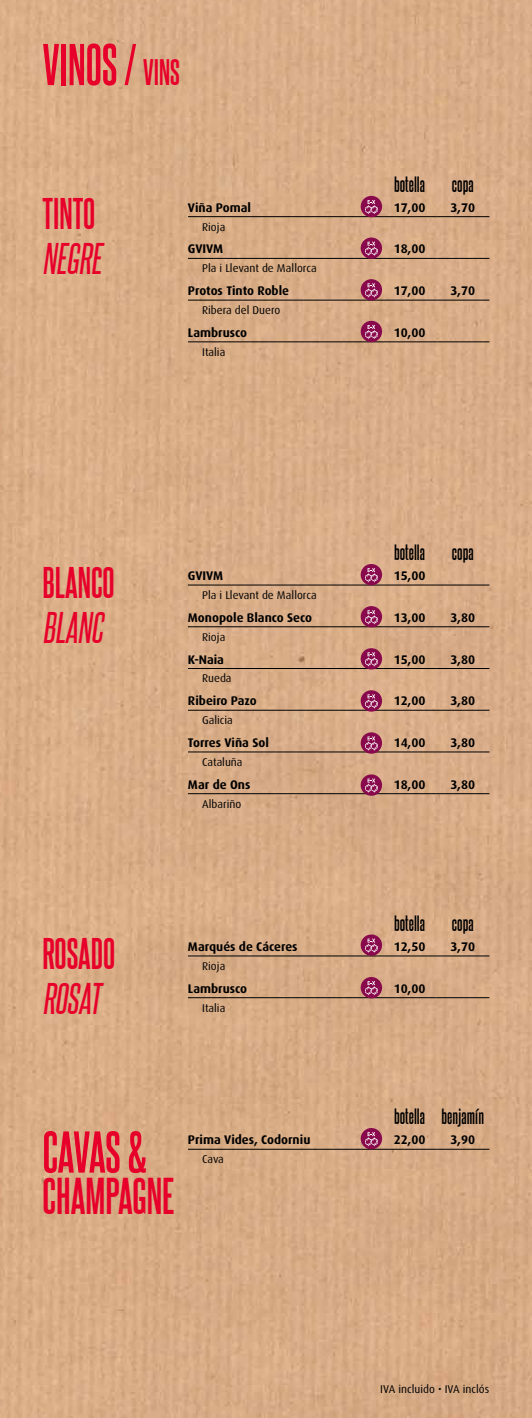
<style>
.page{position:relative;width:532px;height:1418px;background:#fff}
.page>*{position:absolute;margin:0;border:0;box-sizing:border-box;transform-origin:0 0}
.t1{font:700 50px "Steelfish";letter-spacing:-.005em;color:#e7002a}
.t2{font:700 43.75px "Steelfish";color:#e7002a}
.t3{font:700 37.5px "Steelfish";color:#e7002a}
.t4{font:italic 37.5px "Steelfish";color:#e7002a}
.t5{font:700 18.75px "Steelfish";color:#000}
.t6{font:700 18.75px "Steelfish Rg";color:#000}
.t7{font:700 12.5px "Dax";color:#000}
.t8{font:11.25px "Dax";color:#000}
.s1{font-size:31.25px}
.s2{font-family:"Steelfish"}
</style>
<div class="page">
<img style="left:0;top:0;width:531px;height:1417px">
<hr style="left:188px;top:216px;width:195px;height:1px;background:#000">
<hr style="left:383px;top:216px;width:53px;height:1px;background:#000">
<hr style="left:436px;top:216px;width:53px;height:1px;background:#000">
<hr style="left:188px;top:258px;width:195px;height:1px;background:#000">
<hr style="left:383px;top:258px;width:53px;height:1px;background:#000">
<hr style="left:436px;top:258px;width:53px;height:1px;background:#000">
<hr style="left:188px;top:300px;width:195px;height:1px;background:#000">
<hr style="left:383px;top:300px;width:53px;height:1px;background:#000">
<hr style="left:436px;top:300px;width:53px;height:1px;background:#000">
<hr style="left:188px;top:341px;width:195px;height:1px;background:#000">
<hr style="left:383px;top:341px;width:53px;height:1px;background:#000">
<hr style="left:436px;top:341px;width:53px;height:1px;background:#000">
<hr style="left:188px;top:585px;width:195px;height:1px;background:#000">
<hr style="left:383px;top:585px;width:53px;height:1px;background:#000">
<hr style="left:436px;top:585px;width:53px;height:1px;background:#000">
<hr style="left:188px;top:626px;width:195px;height:1px;background:#000">
<hr style="left:383px;top:626px;width:53px;height:1px;background:#000">
<hr style="left:436px;top:626px;width:53px;height:1px;background:#000">
<hr style="left:188px;top:668px;width:195px;height:1px;background:#000">
<hr style="left:383px;top:668px;width:53px;height:1px;background:#000">
<hr style="left:436px;top:668px;width:53px;height:1px;background:#000">
<hr style="left:188px;top:710px;width:195px;height:1px;background:#000">
<hr style="left:383px;top:710px;width:53px;height:1px;background:#000">
<hr style="left:436px;top:710px;width:53px;height:1px;background:#000">
<hr style="left:188px;top:751px;width:195px;height:1px;background:#000">
<hr style="left:383px;top:751px;width:53px;height:1px;background:#000">
<hr style="left:436px;top:751px;width:53px;height:1px;background:#000">
<hr style="left:188px;top:793px;width:195px;height:1px;background:#000">
<hr style="left:383px;top:793px;width:53px;height:1px;background:#000">
<hr style="left:436px;top:793px;width:53px;height:1px;background:#000">
<hr style="left:188px;top:955px;width:195px;height:1px;background:#000">
<hr style="left:383px;top:955px;width:53px;height:1px;background:#000">
<hr style="left:436px;top:955px;width:53px;height:1px;background:#000">
<hr style="left:188px;top:997px;width:195px;height:1px;background:#000">
<hr style="left:383px;top:997px;width:53px;height:1px;background:#000">
<hr style="left:436px;top:997px;width:53px;height:1px;background:#000">
<hr style="left:188px;top:1149px;width:195px;height:1px;background:#000">
<hr style="left:383px;top:1149px;width:53px;height:1px;background:#000">
<hr style="left:436px;top:1149px;width:53px;height:1px;background:#000">
<div style="left:360px;top:196px;width:22px;height:21px;background:#89094d;border-radius:50%"></div>
<svg style="left:365px;top:200px;width:12px;height:14px"></svg>
<svg style="left:360px;top:237px;width:22px;height:22px"></svg>
<svg style="left:365px;top:242px;width:12px;height:14px"></svg>
<svg style="left:360px;top:279px;width:22px;height:21px"></svg>
<svg style="left:365px;top:283px;width:12px;height:14px"></svg>
<div style="left:360px;top:321px;width:22px;height:21px;background:#89094d;border-radius:50%"></div>
<svg style="left:365px;top:325px;width:12px;height:14px"></svg>
<svg style="left:360px;top:564px;width:22px;height:21px"></svg>
<svg style="left:365px;top:568px;width:12px;height:14px"></svg>
<div style="left:360px;top:606px;width:22px;height:21px;background:#89094d;border-radius:50%"></div>
<svg style="left:365px;top:610px;width:12px;height:14px"></svg>
<svg style="left:360px;top:648px;width:22px;height:21px"></svg>
<svg style="left:365px;top:652px;width:12px;height:14px"></svg>
<svg style="left:360px;top:690px;width:22px;height:21px"></svg>
<svg style="left:365px;top:694px;width:12px;height:14px"></svg>
<svg style="left:360px;top:732px;width:22px;height:21px"></svg>
<svg style="left:365px;top:736px;width:12px;height:14px"></svg>
<svg style="left:360px;top:774px;width:22px;height:21px"></svg>
<svg style="left:365px;top:778px;width:12px;height:14px"></svg>
<svg style="left:360px;top:934px;width:22px;height:21px"></svg>
<svg style="left:365px;top:938px;width:12px;height:14px"></svg>
<svg style="left:360px;top:977px;width:22px;height:21px"></svg>
<svg style="left:365px;top:981px;width:12px;height:14px"></svg>
<svg style="left:360px;top:1127px;width:22px;height:22px"></svg>
<svg style="left:365px;top:1132px;width:12px;height:14px"></svg>
<h1 class="t1" style="left:43px;top:40px;width:139px">VINOS / <span class="s1">VINS</span></h1>
<h3 class="t3" style="left:43px;top:195px;width:54px">TINTO</h3>
<h3 class="t4" style="left:43px;top:240px;width:60px">NEGRE</h3>
<h3 class="t5" style="left:394px;top:175px;width:33px">botella</h3>
<h3 class="t5" style="left:451px;top:175px;width:23px">copa</h3>
<p class="t7" style="left:188px;top:200px;width:65px">Viña Pomal</p>
<p class="t7" style="left:393px;top:200px;width:33px">17,00</p>
<p class="t7" style="left:450px;top:200px;width:26px">3,70</p>
<p class="t8" style="left:202px;top:220px;width:25px">Rioja</p>
<p class="t7" style="left:188px;top:242px;width:37px">GVIVM</p>
<p class="t7" style="left:393px;top:242px;width:33px">18,00</p>
<p class="t8" style="left:202px;top:262px;width:116px">Pla i Llevant de Mallorca</p>
<p class="t7" style="left:188px;top:284px;width:103px">Protos Tinto Roble</p>
<p class="t7" style="left:393px;top:284px;width:33px">17,00</p>
<p class="t7" style="left:450px;top:284px;width:26px">3,70</p>
<p class="t8" style="left:202px;top:304px;width:80px">Ribera del Duero</p>
<p class="t7" style="left:188px;top:325px;width:61px">Lambrusco</p>
<p class="t7" style="left:393px;top:325px;width:33px">10,00</p>
<p class="t8" style="left:202px;top:345px;width:25px">Italia</p>
<h3 class="t3" style="left:43px;top:564px;width:74px">BLANCO</h3>
<h3 class="t4" style="left:43px;top:609px;width:61px">BLANC</h3>
<h3 class="t5" style="left:394px;top:543px;width:33px">botella</h3>
<h3 class="t5" style="left:451px;top:543px;width:23px">copa</h3>
<p class="t7" style="left:188px;top:568px;width:37px">GVIVM</p>
<p class="t7" style="left:393px;top:568px;width:33px">15,00</p>
<p class="t8" style="left:202px;top:588px;width:116px">Pla i Llevant de Mallorca</p>
<p class="t7" style="left:188px;top:610px;width:126px">Monopole Blanco Seco</p>
<p class="t7" style="left:393px;top:610px;width:33px">13,00</p>
<p class="t7" style="left:450px;top:610px;width:26px">3,80</p>
<p class="t8" style="left:202px;top:630px;width:25px">Rioja</p>
<p class="t7" style="left:188px;top:652px;width:38px">K-Naia</p>
<p class="t7" style="left:393px;top:652px;width:33px">15,00</p>
<p class="t7" style="left:450px;top:652px;width:26px">3,80</p>
<p class="t8" style="left:202px;top:672px;width:31px">Rueda</p>
<p class="t7" style="left:188px;top:693px;width:70px">Ribeiro Pazo</p>
<p class="t7" style="left:393px;top:693px;width:33px">12,00</p>
<p class="t7" style="left:450px;top:693px;width:26px">3,80</p>
<p class="t8" style="left:202px;top:714px;width:32px">Galicia</p>
<p class="t7" style="left:188px;top:735px;width:82px">Torres Viña Sol</p>
<p class="t7" style="left:393px;top:735px;width:33px">14,00</p>
<p class="t7" style="left:450px;top:735px;width:26px">3,80</p>
<p class="t8" style="left:202px;top:755px;width:42px">Cataluña</p>
<p class="t7" style="left:188px;top:777px;width:64px">Mar de Ons</p>
<p class="t7" style="left:393px;top:777px;width:33px">18,00</p>
<p class="t7" style="left:450px;top:777px;width:26px">3,80</p>
<p class="t8" style="left:202px;top:797px;width:41px">Albariño</p>
<h3 class="t3" style="left:43px;top:934px;width:74px">ROSADO</h3>
<h3 class="t4" style="left:43px;top:979px;width:59px">ROSAT</h3>
<h3 class="t5" style="left:394px;top:914px;width:33px">botella</h3>
<h3 class="t5" style="left:451px;top:914px;width:23px">copa</h3>
<p class="t7" style="left:188px;top:939px;width:111px">Marqués de Cáceres</p>
<p class="t7" style="left:393px;top:939px;width:33px">12,50</p>
<p class="t7" style="left:450px;top:939px;width:26px">3,70</p>
<p class="t8" style="left:202px;top:959px;width:25px">Rioja</p>
<p class="t7" style="left:188px;top:981px;width:61px">Lambrusco</p>
<p class="t7" style="left:393px;top:981px;width:33px">10,00</p>
<p class="t8" style="left:202px;top:1001px;width:25px">Italia</p>
<h1 class="t1" style="left:43px;top:1127px;width:105px">CAVAS &amp;</h1>
<h2 class="t2" style="left:43px;top:1174px;width:133px">CHAMPAGNE</h2>
<h3 class="t6" style="left:394px;top:1105px;width:92px"><span class="s2">botella</span> benjamín</h3>
<p class="t7" style="left:188px;top:1132px;width:124px">Prima Vides, Codorniu</p>
<p class="t7" style="left:393px;top:1132px;width:33px">22,00</p>
<p class="t7" style="left:450px;top:1132px;width:26px">3,90</p>
<p class="t8" style="left:202px;top:1152px;width:23px">Cava</p>
<p class="t8" style="left:380px;top:1382px;width:110px">IVA incluido • IVA inclós</p>
</div>
